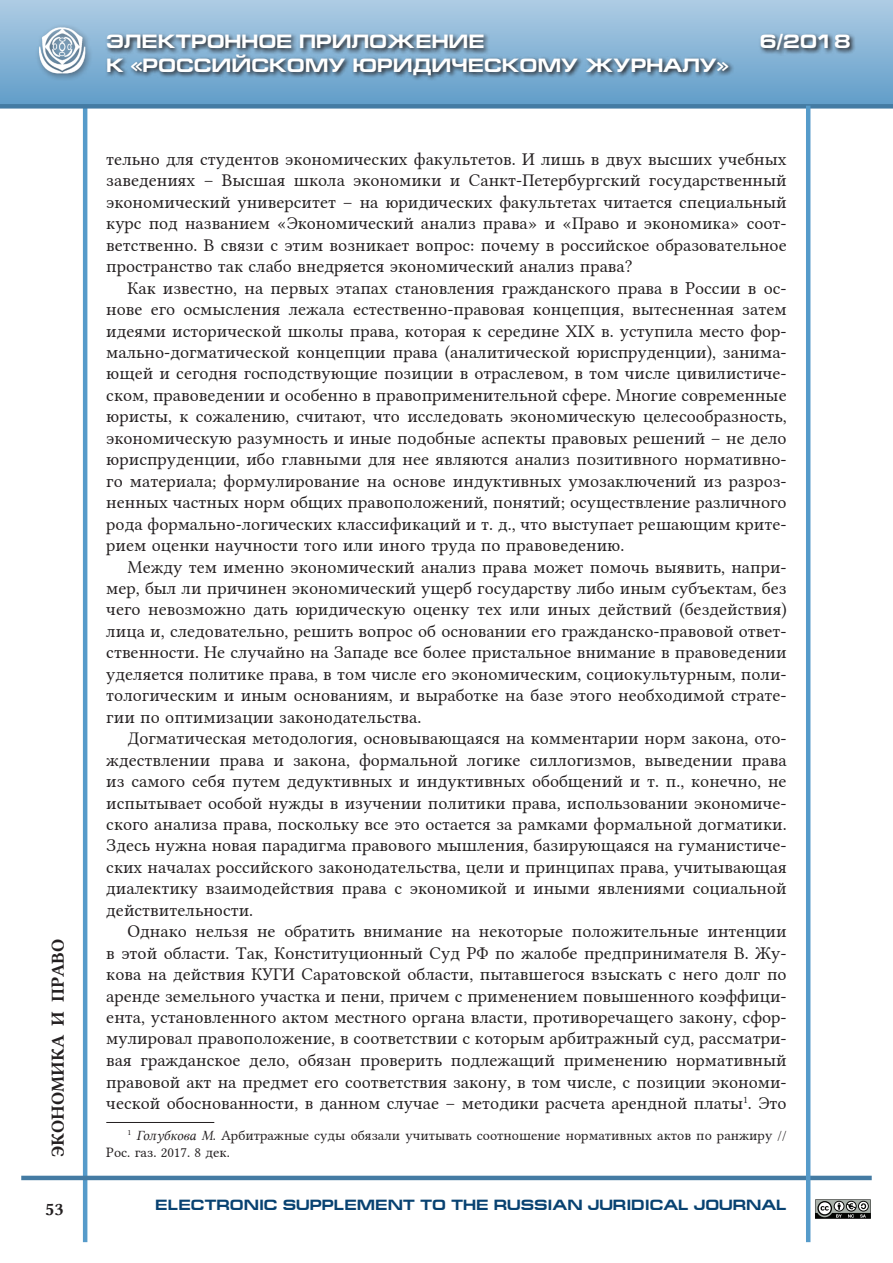
<style>
.page{position:relative;width:893px;height:1263px;background:#fff}
.page>*{position:absolute;margin:0;border:0;box-sizing:border-box;transform-origin:0 0}
.t1{font:700 19.5px "Europe Ext";color:#fff}
.Э-РЮЖ__Текст_статьи{font:18px/21.5px "Lin Libertine";color:#231f20;text-align:justify}
.t2{font:18px "Lin Libertine B";color:#231f20}
.t3{font:700 15px "Europe Ext";color:#084271}
.Э-РЮЖ__Сноска{font:14.25px/17.1px "Lin Libertine";color:#231f20}
.s1{font-family:"Lin Libertine I"}
</style>
<div class="page">
<div style="left:0;top:0;width:893px;height:106px;background:linear-gradient(to bottom,#aecce4,#619dc9)"></div>
<hr style="left:83px;top:106px;width:4px;height:1136px;background:#569bca">
<hr style="left:21px;top:1176px;width:851px;height:4px;background:#447ba3">
<div style="left:0;top:104px;width:893px;height:5px;background:#447ba3"></div>
<div style="left:35px;top:24px;width:58px;height:58px;background:#231f20;opacity:.63"></div>
<img style="left:39px;top:27px;width:49px;height:48px">
<svg style="left:105px;top:31px;width:751px;height:50px;background:#7196b2"></svg>
<hr style="left:806px;top:106px;width:4px;height:1136px;background:#569bca">
<svg style="left:815px;top:1199px;width:56px;height:20px"></svg>
<hr style="left:106px;top:1122px;width:108px;height:1px;background:#231f20">
<p class="t2" style="left:46px;top:1157px;width:219px;rotate:-90deg">ЭКОНОМИКА И ПРАВО</p>
<p class="t2" style="left:45px;top:1197px;width:20px">53</p>
<p class="t1" style="left:106px;top:31px;width:380px">ЭЛЕКТРОННОЕ ПРИЛОЖЕНИЕ</p>
<p class="t1" style="left:760px;top:31px;width:92px">6/2018</p>
<p class="t1" style="left:106px;top:54px;width:624px">К «РОССИЙСКОМУ ЮРИДИЧЕСКОМУ ЖУРНАЛУ»</p>
<p class="Э-РЮЖ__Текст_статьи" style="left:106px;top:146px;width:682px">тельно для студентов экономических факультетов. И лишь в двух высших учебных заведениях – Высшая школа экономики и Санкт-Петербургский государственный экономический университет – на юридических факультетах читается специальный курс под названием «Экономический анализ права» и «Право и экономика» соот&shy;ветственно. В связи с этим возникает вопрос: почему в российское образовательное пространство так слабо внедряется экономический анализ права?</p>
<p class="Э-РЮЖ__Текст_статьи" style="left:106px;top:275px;width:682px;text-indent:21px">Как известно, на первых этапах становления гражданского права в России в ос&shy;нове его осмысления лежала естественно-правовая концепция, вытесненная затем идеями исторической школы права, которая к середине XIX в. уступила место фор&shy;мально-догматической концепции права (аналитической юриспруденции), занима&shy;ющей и сегодня господствующие позиции в отраслевом, в том числе цивилистиче&shy;ском, правоведении и особенно в правоприменительной сфере. Многие современные юристы, к сожалению, считают, что исследовать экономическую целесообразность, экономическую разумность и иные подобные аспекты правовых решений – не дело юриспруденции, ибо главными для нее являются анализ позитивного нормативно&shy;го материала; формулирование на основе индуктивных умозаключений из разроз&shy;ненных частных норм общих правоположений, понятий; осуществление различного рода формально-логических классификаций и т. д., что выступает решающим крите&shy;рием оценки научности того или иного труда по правоведению.</p>
<p class="Э-РЮЖ__Текст_статьи" style="left:106px;top:554px;width:682px;text-indent:21px">Между тем именно экономический анализ права может помочь выявить, напри&shy;мер, был ли причинен экономический ущерб государству либо иным субъектам, без чего невозможно дать юридическую оценку тех или иных действий (бездействия) лица и, следовательно, решить вопрос об основании его гражданско-правовой ответ&shy;ственности. Не случайно на Западе все более пристальное внимание в правоведении уделяется политике права, в том числе его экономическим, социокультурным, поли&shy;тологическим и иным основаниям, и выработке на базе этого необходимой страте&shy;гии по оптимизации законодательства.</p>
<p class="Э-РЮЖ__Текст_статьи" style="left:106px;top:726px;width:682px;text-indent:21px">Догматическая методология, основывающаяся на комментарии норм закона, ото&shy;ждествлении права и закона, формальной логике силлогизмов, выведении права из самого себя путем дедуктивных и индуктивных обобщений и т. п., конечно, не испытывает особой нужды в изучении политики права, использовании экономиче&shy;ского анализа права, поскольку все это остается за рамками формальной догматики.<br>Здесь нужна новая парадигма правового мышления, базирующаяся на гуманистиче&shy;ских началах российского законодательства, цели и принципах права, учитывающая диалектику взаимодействия права с экономикой и иными явлениями социальной действительности.</p>
<p class="Э-РЮЖ__Текст_статьи" style="left:106px;top:919px;width:682px;text-indent:21px">Однако нельзя не обратить внимание на некоторые положительные интенции в этой области. Так, Конституционный Суд РФ по жалобе предпринимателя В. Жу&shy;кова на действия КУГИ Саратовской области, пытавшегося взыскать с него долг по аренде земельного участка и пени, причем с применением повышенного коэффици&shy;ента, установленного актом местного органа власти, противоречащего закону, сфор&shy;мулировал правоположение, в соответствии с которым арбитражный суд, рассматри&shy;вая гражданское дело, обязан проверить подлежащий применению нормативный правовой акт на предмет его соответствия закону, в том числе, с позиции экономи&shy;ческой обоснованности, в данном случае – методики расчета арендной платы<sup>1</sup>. Это</p>
<p class="Э-РЮЖ__Сноска" style="left:106px;top:1125px;width:682px;text-indent:21px"><sup>1</sup> <span class="s1">Голубкова М</span>. Арбитражные суды обязали учитывать соотношение нормативных актов по ранжиру //<br>Рос. газ. 2017. 8 дек.</p>
<p class="t3" style="left:155px;top:1196px;width:633px">ELECTRONIC SUPPLEMENT TO THE RUSSIAN JURIDICAL JOURNAL</p>
</div>
